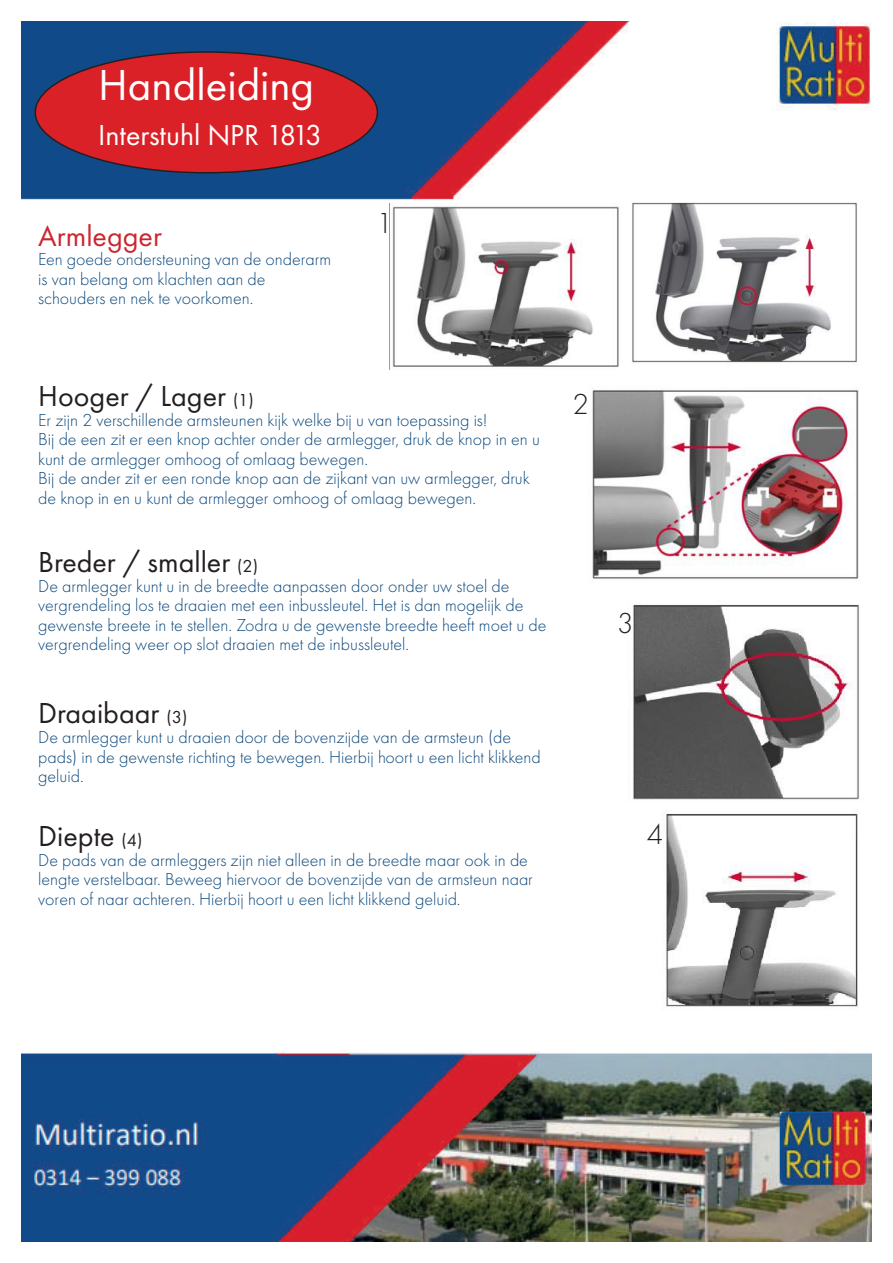
<style>
.page{position:relative;width:893px;height:1263px;background:#fff}
.page>*{position:absolute;margin:0;border:0;box-sizing:border-box;transform-origin:0 0}
.t1{font:45px "Futura PT";color:#fff}
.t2{font:30px "Futura PT";color:#231f20}
.t3{font:30px "Futura PT";color:#fff}
.t4{font:30px "Futura PT";color:#cb262f}
.t5{font:300 30px "Futura PT";color:#231f20}
.t6{font:300 18px/19.5px "Futura PT";color:#0a477c}
.s1{font-size:18px}
</style>
<div class="page">
<img style="left:21px;top:21px;width:851px;height:1221px">
<div style="left:631px;top:21px;width:145px;height:170px;background:#fff"></div>
<div style="left:88px;top:229px;width:772px;height:749px;background:#fff"></div>
<img style="left:390px;top:203px;width:232px;height:164px">
<img style="left:627px;top:198px;width:234px;height:172px">
<img style="left:592px;top:385px;width:269px;height:197px">
<img style="left:632px;top:600px;width:229px;height:201px">
<img style="left:662px;top:813px;width:198px;height:197px">
<div style="left:35px;top:52px;width:342px;height:121px;background:#da2128;border-radius:50%"></div>
<h1 class="t1" style="left:98px;top:59px;width:218px">Handleiding</h1>
<h2 class="t3" style="left:98px;top:118px;width:226px">Interstuhl NPR 1813</h2>
<h2 class="t4" style="left:38px;top:218px;width:125px">Armlegger</h2>
<p class="t6" style="left:38px;top:249px;width:294px">Een goede ondersteuning van de onderarm is van belang om klachten aan de schouders en nek te voorkomen.</p>
<h2 class="t5" style="left:377px;top:206px;width:18px">1</h2>
<h2 class="t2" style="left:38px;top:378px;width:217px">Hooger / Lager <span class="s1">(1)</span></h2>
<p class="t6" style="left:38px;top:410px;width:503px">Er zijn 2 verschillende armsteunen kijk welke bij u van toepassing is!<br>Bij de een zit er een knop achter onder de armlegger, druk de knop in en u kunt de armlegger omhoog of omlaag bewegen.<br>Bij de ander zit er een ronde knop aan de zijkant van uw armlegger, druk de knop in en u kunt de armlegger omhoog of omlaag bewegen.</p>
<h2 class="t2" style="left:38px;top:544px;width:221px">Breder / smaller <span class="s1">(2)</span></h2>
<p class="t6" style="left:38px;top:576px;width:510px">De armlegger kunt u in de breedte aanpassen door onder uw stoel de vergrendeling los te draaien met een inbussleutel. Het is dan mogelijk de gewenste breete in te stellen. Zodra u de gewenste breedte heeft moet u de vergrendeling weer op slot draaien met de inbussleutel.</p>
<h2 class="t2" style="left:38px;top:696px;width:151px">Draaibaar <span class="s1">(3)</span></h2>
<p class="t6" style="left:38px;top:727px;width:504px">De armlegger kunt u draaien door de bovenzijde van de armsteun (de pads) in de gewenste richting te bewegen. Hierbij hoort u een licht klikkend geluid.</p>
<h2 class="t2" style="left:38px;top:818px;width:106px">Diepte <span class="s1">(4)</span></h2>
<p class="t6" style="left:38px;top:850px;width:496px">De pads van de armleggers zijn niet alleen in de breedte maar ook in de lengte verstelbaar. Beweeg hiervoor de bovenzijde van de armsteun naar voren of naar achteren. Hierbij hoort u een licht klikkend geluid.</p>
<h2 class="t5" style="left:572px;top:387px;width:18px">2</h2>
<h2 class="t5" style="left:617px;top:606px;width:18px">3</h2>
<h2 class="t5" style="left:647px;top:817px;width:18px">4</h2>
</div>
